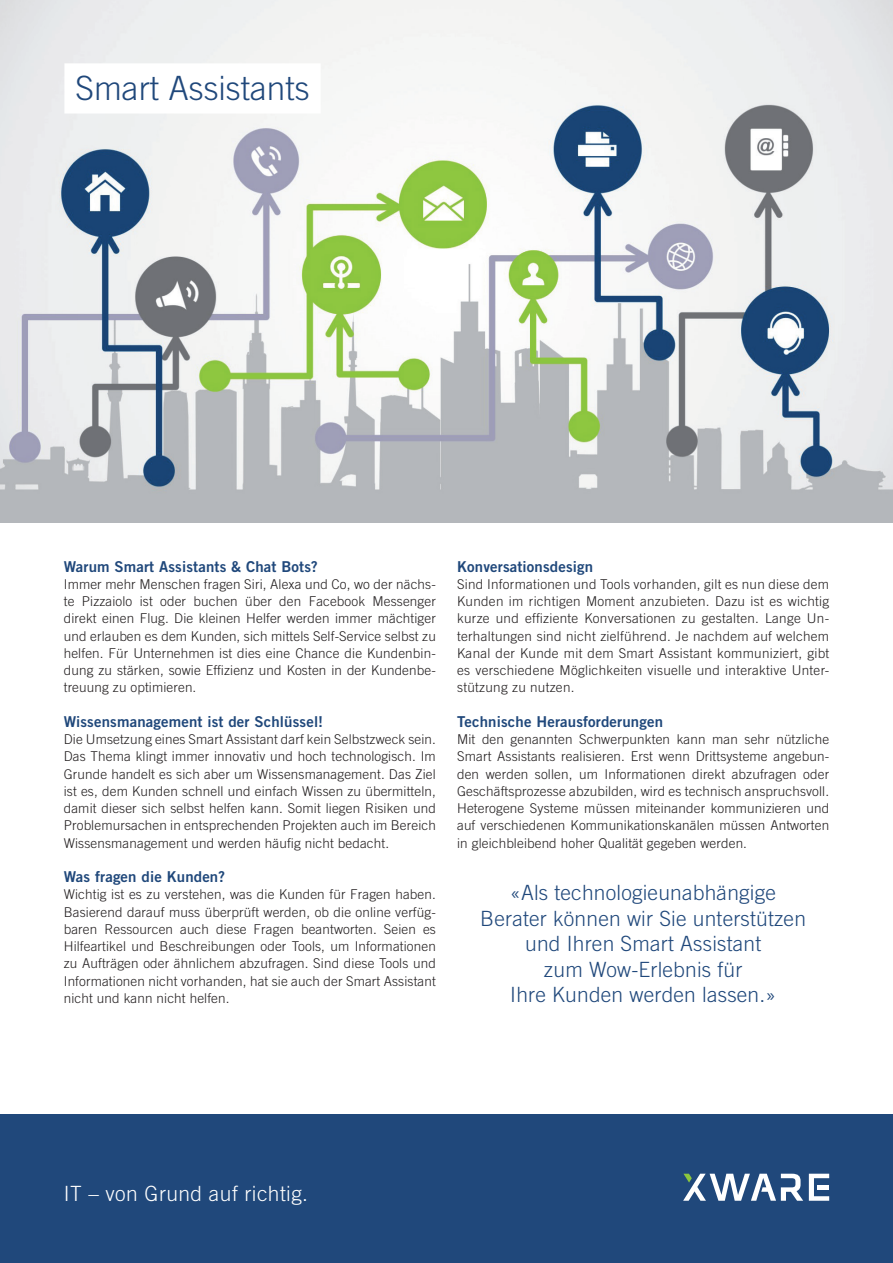
<style>
.page{position:relative;width:893px;height:1263px;background:#fff}
.page>*{position:absolute;margin:0;border:0;box-sizing:border-box;transform-origin:0 0}
.t1{font:300 33.45px "Trade Gothic";color:#20487b}
.t2{font:300 21px/25.5px "Trade Gothic";letter-spacing:.01em;color:#20487b;text-align:center}
.t3{font:300 21px "Trade Gothic";letter-spacing:.02em;color:#fff}
.t4{font:15px "Trade Gothic Bold Two";letter-spacing:.01em;color:#20487b}
.t5{font:300 13.5px/17.2px "Trade Gothic";letter-spacing:.01em;color:#231f20;text-align:justify}
</style>
<div class="page">
<img style="left:0;top:0;width:893px;height:522px">
<div style="left:0;top:1114px;width:893px;height:149px;background:#20487b"></div>
<div style="left:64px;top:63px;width:257px;height:51px;background:#fff"></div>
<svg style="left:809px;top:1174px;width:20px;height:27px"></svg>
<hr style="left:817px;top:1185px;width:12px;height:4px;background:#fff">
<svg style="left:683px;top:1174px;width:120px;height:27px"></svg>
<h1 class="t1" style="left:75px;top:68px;width:236px">Smart Assistants</h1>
<p class="t4" style="left:64px;top:557px;width:256px">Warum Smart Assistants &amp; Chat Bots?</p>
<p class="t5" style="left:64px;top:575px;width:374px">Immer mehr Menschen fragen Siri, Alexa und Co, wo der nächs&shy;te Pizzaiolo ist oder buchen über den Facebook Messenger direkt einen Flug. Die kleinen Helfer werden immer mächtiger und erlauben es dem Kunden, sich mittels Self-Service selbst zu helfen. Für Unternehmen ist dies eine Chance die Kundenbin&shy;dung zu stärken, sowie Effizienz und Kosten in der Kundenbe&shy;treuung zu optimieren.</p>
<p class="t4" style="left:64px;top:712px;width:261px">Wissensmanagement ist der Schlüssel!</p>
<p class="t5" style="left:64px;top:730px;width:374px">Die Umsetzung eines Smart Assistant darf kein Selbstzweck sein.<br>Das Thema klingt immer innovativ und hoch technologisch. Im Grunde handelt es sich aber um Wissensmanagement. Das Ziel ist es, dem Kunden schnell und einfach Wissen zu übermitteln, damit dieser sich selbst helfen kann. Somit liegen Risiken und Problemursachen in entsprechenden Projekten auch im Bereich Wissensmanagement und werden häufig nicht bedacht.</p>
<p class="t4" style="left:64px;top:867px;width:163px">Was fragen die Kunden?</p>
<p class="t5" style="left:64px;top:886px;width:374px">Wichtig ist es zu verstehen, was die Kunden für Fragen haben.<br>Basierend darauf muss überprüft werden, ob die online verfüg&shy;baren Ressourcen auch diese Fragen beantworten. Seien es Hilfeartikel und Beschreibungen oder Tools, um Informationen zu Aufträgen oder ähnlichem abzufragen. Sind diese Tools und Informationen nicht vorhanden, hat sie auch der Smart Assistant nicht und kann nicht helfen.</p>
<p class="t4" style="left:457px;top:557px;width:138px">Konversationsdesign</p>
<p class="t5" style="left:457px;top:575px;width:374px">Sind Informationen und Tools vorhanden, gilt es nun diese dem Kunden im richtigen Moment anzubieten. Dazu ist es wichtig kurze und effiziente Konversationen zu gestalten. Lange Un&shy;terhaltungen sind nicht zielführend. Je nachdem auf welchem Kanal der Kunde mit dem Smart Assistant kommuniziert, gibt es verschiedene Möglichkeiten visuelle und interaktive Unter&shy;stützung zu nutzen.</p>
<p class="t4" style="left:457px;top:712px;width:207px">Technische Herausforderungen</p>
<p class="t5" style="left:457px;top:730px;width:374px">Mit den genannten Schwerpunkten kann man sehr nützliche Smart Assistants realisieren. Erst wenn Drittsysteme angebun&shy;den werden sollen, um Informationen direkt abzufragen oder Geschäftsprozesse abzubilden, wird es technisch anspruchsvoll.<br>Heterogene Systeme müssen miteinander kommunizieren und auf verschiedenen Kommunikationskanälen müssen Antworten in gleichbleibend hoher Qualität gegeben werden.</p>
<h2 class="t2" style="left:480px;top:880px;width:327px">«Als technologieunabhängige<br>Berater können wir Sie unterstützen und Ihren Smart Assistant<br>zum Wow-Erlebnis für<br>Ihre Kunden werden lassen.»</h2>
<h2 class="t3" style="left:64px;top:1181px;width:246px">IT – von Grund auf richtig.</h2>
</div>
